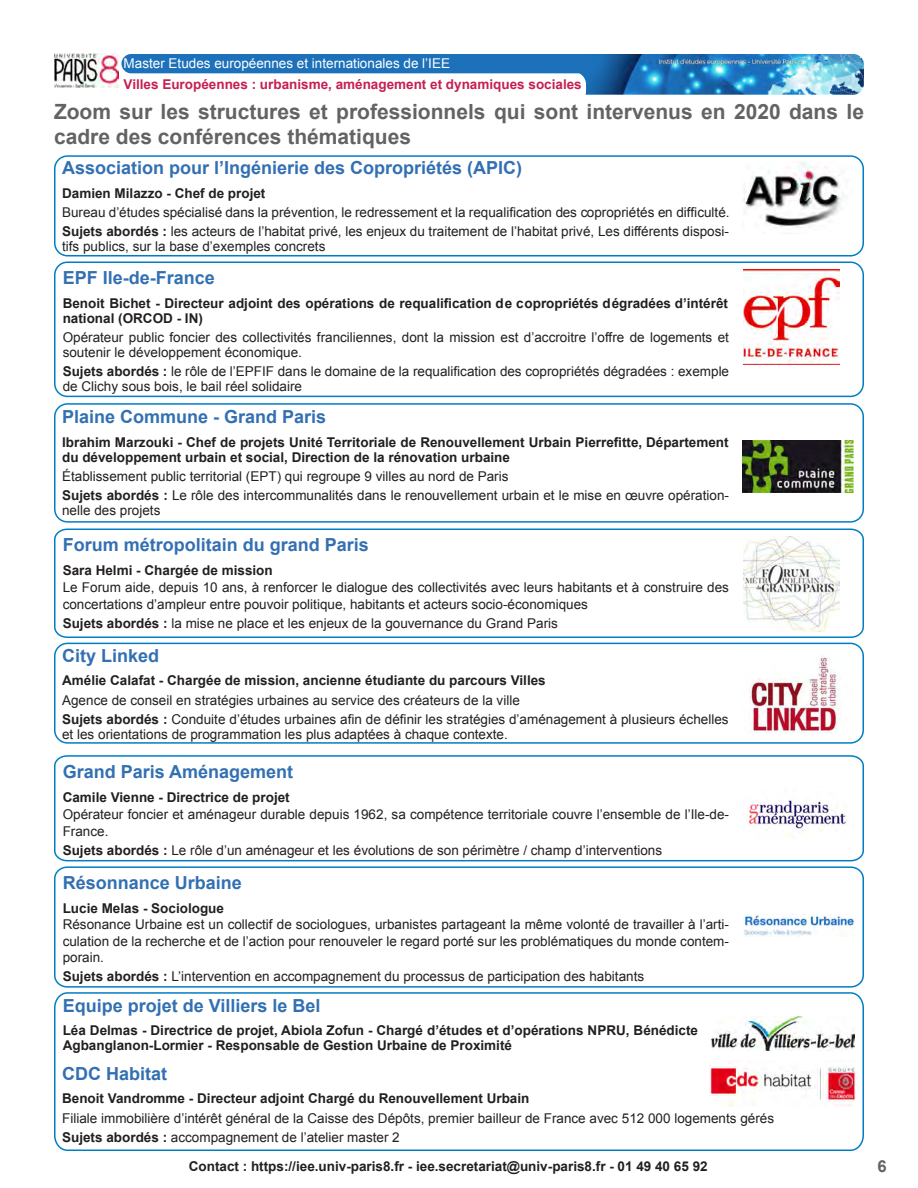
<style>
.page{position:relative;width:918px;height:1188px;background:#fff}
.page>*{position:absolute;margin:0;border:0;box-sizing:border-box;transform-origin:0 0}
.TITRE_4_GRIS{font:700 21px/25.5px "Arial";color:#636366}
.TITRE_4_BLEU{font:700 18px "Arial";color:#3370b2}
.t1{font:700 16.5px "Arial";color:#636366}
.TITRE_4_BLEU-2{font:13.5px/19.2px "Arial";color:#231f20}
.CORPS_DE_TEXTE{font:700 13.5px/15px "Arial";color:#231f20}
.TITRE_4_BLEU-3{font:700 13.5px/15px "Arial";color:#231f20}
.CORPS_DE_TEXTE-2{font:13.5px "Arial";color:#231f20}
.TITRE_1{font:700 13.5px "Arial";color:#c61f51}
.TITRE_1-2{font:13.5px "Arial";color:#fff}
.s1{font-weight:700}
</style>
<div class="page">
<div style="left:54px;top:261px;width:810px;height:136px;border:2px solid #007ec5;border-radius:13px"></div>
<div style="left:54px;top:155px;width:810px;height:102px;border:2px solid #007ec5;border-radius:13px"></div>
<img style="left:579px;top:54px;width:285px;height:41px">
<div style="left:461px;top:72px;width:125px;height:32px;background:#fff;border-radius:13px"></div>
<div style="left:122px;top:54px;width:472px;height:19px;background:#1d71ba;border-radius:10px"></div>
<img style="left:54px;top:54px;width:64px;height:34px">
<img style="left:742px;top:162px;width:101px;height:72px">
<img style="left:743px;top:269px;width:96px;height:96px">
<svg style="left:54px;top:528px;width:810px;height:110px"></svg>
<div style="left:54px;top:403px;width:810px;height:120px;border:2px solid #007ec5;border-radius:13px"></div>
<img style="left:742px;top:440px;width:112px;height:52px">
<img style="left:743px;top:536px;width:96px;height:96px">
<svg style="left:54px;top:755px;width:810px;height:107px"></svg>
<div style="left:54px;top:643px;width:810px;height:101px;border:2px solid #007ec5;border-radius:13px"></div>
<img style="left:749px;top:657px;width:90px;height:77px">
<img style="left:743px;top:786px;width:112px;height:52px">
<div style="left:54px;top:866px;width:810px;height:122px;border:2px solid #007ec5;border-radius:12px"></div>
<img style="left:743px;top:915px;width:112px;height:22px">
<svg style="left:54px;top:992px;width:810px;height:159px"></svg>
<img style="left:711px;top:1016px;width:144px;height:35px">
<img style="left:710px;top:1060px;width:146px;height:46px">
<p class="TITRE_1-2" style="left:124px;top:54px;width:328px">Master Etudes européennes et internationales de l’IEE</p>
<p class="TITRE_1" style="left:124px;top:75px;width:460px">Villes Européennes : urbanisme, aménagement et dynamiques sociales</p>
<p class="TITRE_4_GRIS" style="left:54px;top:99px;width:812px">Zoom sur les structures et professionnels qui sont intervenus en 2020 dans le cadre des conférences thématiques</p>
<p class="TITRE_4_BLEU" style="left:62px;top:156px;width:462px">Association pour l’Ingénierie des Copropriétés (APIC)</p>
<p class="TITRE_4_BLEU-2" style="left:62px;top:184px;width:669px"><span class="s1">Damien Milazzo - Chef de projet<br></span>Bureau d’études spécialisé dans la prévention, le redressement et la requalification des copropriétés en difficulté.<br><span class="s1">Sujets abordés :</span> les acteurs de l’habitat privé, les enjeux du traitement de l’habitat privé, Les différents disposi-</p>
<p class="TITRE_4_BLEU-2" style="left:62px;top:237px;width:265px">tifs publics, sur la base d’exemples concrets</p>
<p class="TITRE_4_BLEU" style="left:63px;top:266px;width:154px">EPF Ile-de-France</p>
<p class="TITRE_4_BLEU-3" style="left:63px;top:296px;width:667px">Benoit Bichet - Directeur adjoint des opérations de requalification de copropriétés dégradées d’intérêt national (ORCOD - IN)</p>
<p class="TITRE_4_BLEU-2" style="left:63px;top:330px;width:668px;line-height:15px">Opérateur public foncier des collectivités franciliennes, dont la mission est d’accroitre l’offre de logements et soutenir le développement économique.</p>
<p class="TITRE_4_BLEU-2" style="left:63px;top:364px;width:668px;line-height:15px"><span class="s1">Sujets abordés :</span> le rôle de l’EPFIF dans le domaine de la requalification des copropriétés dégradées : exemple de Clichy sous bois, le bail réel solidaire</p>
<p class="TITRE_4_BLEU" style="left:62px;top:405px;width:266px">Plaine Commune - Grand Paris</p>
<p class="TITRE_4_BLEU-3" style="left:62px;top:435px;width:668px">Ibrahim Marzouki - Chef de projets Unité Territoriale de Renouvellement Urbain Pierrefitte, Département du développement urbain et social, Direction de la rénovation urbaine</p>
<p class="TITRE_4_BLEU-2" style="left:62px;top:467px;width:668px">Établissement public territorial (EPT) qui regroupe 9 villes au nord de Paris<br><span class="s1">Sujets abordés :</span> Le rôle des intercommunalités dans le renouvellement urbain et le mise en œuvre opération-</p>
<p class="TITRE_4_BLEU-2" style="left:62px;top:501px;width:100px">nelle des projets</p>
<p class="TITRE_4_BLEU" style="left:63px;top:533px;width:308px">Forum métropolitain du grand Paris</p>
<p class="TITRE_4_BLEU-2" style="left:63px;top:562px;width:668px;line-height:17.1px"><span class="s1">Sara Helmi - Chargée de mission<br></span>Le Forum aide, depuis 10 ans, à renforcer le dialogue des collectivités avec leurs habitants et à construire des concertations d’ampleur entre pouvoir politique, habitants et acteurs socio-économiques</p>
<p class="TITRE_4_BLEU-2" style="left:63px;top:614px;width:497px"><span class="s1">Sujets abordés :</span> la mise ne place et les enjeux de la gouvernance du Grand Paris</p>
<p class="TITRE_4_BLEU" style="left:62px;top:643px;width:99px">City Linked</p>
<p class="TITRE_4_BLEU-2" style="left:62px;top:671px;width:668px"><span class="s1">Amélie Calafat - Chargée de mission, ancienne étudiante du parcours Villes<br></span>Agence de conseil en stratégies urbaines au service des créateurs de la ville<br><span class="s1">Sujets abordés :</span> Conduite d’études urbaines afin de définir les stratégies d’aménagement à plusieurs échelles</p>
<p class="TITRE_4_BLEU-2" style="left:62px;top:725px;width:447px">et les orientations de programmation les plus adaptées à chaque contexte.</p>
<p class="TITRE_4_BLEU" style="left:63px;top:760px;width:232px">Grand Paris Aménagement</p>
<p class="TITRE_4_BLEU-2" style="left:63px;top:788px;width:668px;line-height:17.1px"><span class="s1">Camile Vienne - Directrice de projet<br></span>Opérateur foncier et aménageur durable depuis 1962, sa compétence territoriale couvre l’ensemble de l’Ile-de-<br>France.</p>
<p class="TITRE_4_BLEU-2" style="left:63px;top:841px;width:601px"><span class="s1">Sujets abordés :</span> Le rôle d’un aménageur et les évolutions de son périmètre / champ d’interventions</p>
<p class="TITRE_4_BLEU" style="left:63px;top:871px;width:181px">Résonnance Urbaine</p>
<p class="TITRE_4_BLEU-2" style="left:63px;top:900px;width:668px;line-height:16.4px"><span class="s1">Lucie Melas - Sociologue<br></span>Résonance Urbaine est un collectif de sociologues, urbanistes partageant la même volonté de travailler à l’arti&shy;culation de la recherche et de l’action pour renouveler le regard porté sur les problématiques du monde contem&shy;porain.</p>
<p class="TITRE_4_BLEU-2" style="left:63px;top:967px;width:583px"><span class="s1">Sujets abordés :</span> L’intervention en accompagnement du processus de participation des habitants</p>
<p class="TITRE_4_BLEU" style="left:63px;top:994px;width:259px">Equipe projet de Villiers le Bel</p>
<p class="CORPS_DE_TEXTE" style="left:63px;top:1024px;width:637px">Léa Delmas - Directrice de projet, Abiola Zofun - Chargé d’études et d’opérations NPRU, Bénédicte<br>Agbanglanon-Lormier - Responsable de Gestion Urbaine de Proximité</p>
<p class="TITRE_4_BLEU" style="left:62px;top:1062px;width:106px">CDC Habitat</p>
<p class="CORPS_DE_TEXTE" style="left:62px;top:1092px;width:469px">Benoit Vandromme - Directeur adjoint Chargé du Renouvellement Urbain</p>
<p class="CORPS_DE_TEXTE-2" style="left:62px;top:1109px;width:714px">Filiale immobilière d’intérêt général de la Caisse des Dépôts, premier bailleur de France avec 512 000 logements gérés</p>
<p class="CORPS_DE_TEXTE-2" style="left:62px;top:1128px;width:339px"><span class="s1">Sujets abordés :</span> accompagnement de l’atelier master 2</p>
<p class="CORPS_DE_TEXTE" style="left:189px;top:1159px;width:520px">Contact : https://iee.univ-paris8.fr - iee.secretariat@univ-paris8.fr - 01 49 40 65 92</p>
<p class="t1" style="left:878px;top:1155px;width:11px">6</p>
</div>
